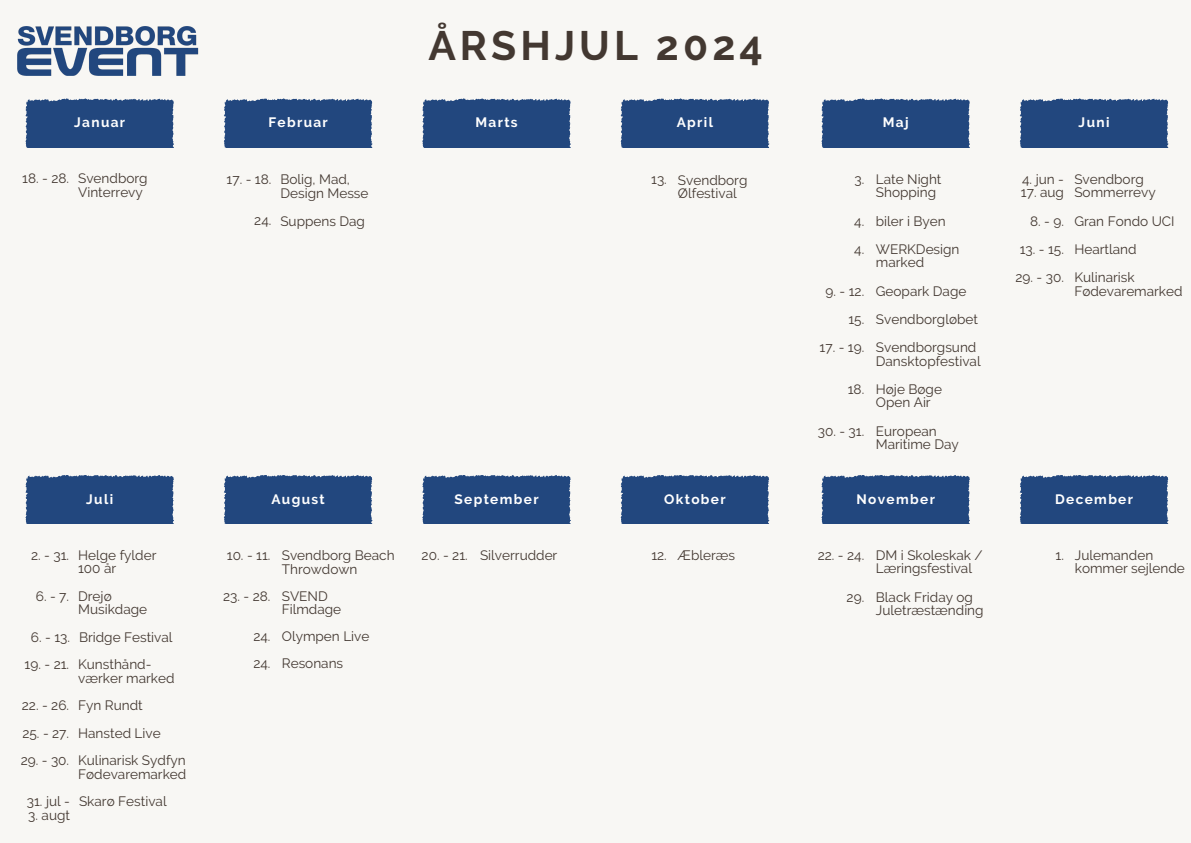
<style>
.page{position:relative;width:1191px;height:843px;background:#fff}
.page>*{position:absolute;margin:0;border:0;box-sizing:border-box;transform-origin:0 0}
.t1{font:700 40.9px "Raleway";letter-spacing:.1em;color:#433831}
.t2{font:13.6px/13.5px "Raleway";color:#433831}
.t3{font:700 13.6px "Raleway";letter-spacing:.1em;color:#fff}
</style>
<div class="page">
<div style="left:0;top:0;width:1190px;height:842px;background:#f8f7f4"></div>
<div style="left:25px;top:99px;width:149px;height:48px;background:#22477e"></div>
<div style="left:224px;top:99px;width:148px;height:48px;background:#22477e"></div>
<div style="left:422px;top:99px;width:148px;height:48px;background:#22477e"></div>
<div style="left:620px;top:99px;width:149px;height:48px;background:#22477e"></div>
<div style="left:821px;top:99px;width:148px;height:48px;background:#22477e"></div>
<div style="left:1019px;top:99px;width:149px;height:48px;background:#22477e"></div>
<div style="left:25px;top:475px;width:149px;height:48px;background:#22477e"></div>
<div style="left:224px;top:475px;width:148px;height:48px;background:#22477e"></div>
<div style="left:422px;top:475px;width:148px;height:48px;background:#22477e"></div>
<div style="left:620px;top:475px;width:149px;height:48px;background:#22477e"></div>
<div style="left:821px;top:475px;width:148px;height:48px;background:#22477e"></div>
<div style="left:1019px;top:475px;width:149px;height:48px;background:#22477e"></div>
<img style="left:17px;top:26px;width:182px;height:50px">
<p class="t1" style="left:428px;top:21px;width:336px">ÅRSHJUL 2024</p>
<p class="t3" style="left:74px;top:114px;width:53px">Januar</p>
<p class="t3" style="left:268px;top:114px;width:61px">Februar</p>
<p class="t3" style="left:475px;top:114px;width:44px">Marts</p>
<p class="t3" style="left:676px;top:114px;width:38px">April</p>
<p class="t3" style="left:882px;top:114px;width:27px">Maj</p>
<p class="t3" style="left:1078px;top:114px;width:32px">Juni</p>
<p class="t2" style="left:22px;top:172px;width:48px">18. - 28.</p>
<p class="t2" style="left:78px;top:172px;width:71px">Svendborg<br>Vinterrevy</p>
<p class="t2" style="left:226px;top:172px;width:46px">17. - 18.</p>
<p class="t2" style="left:280px;top:173px;width:90px">Bolig, Mad,<br>Design Messe</p>
<p class="t2" style="left:254px;top:213px;width:19px">24.</p>
<p class="t2" style="left:280px;top:214px;width:86px">Suppens Dag</p>
<p class="t2" style="left:651px;top:173px;width:17px">13.</p>
<p class="t2" style="left:678px;top:173px;width:71px">Svendborg<br>Ølfestival</p>
<p class="t2" style="left:854px;top:172px;width:11px">3.</p>
<p class="t2" style="left:875px;top:172px;width:67px">Late Night<br>Shopping</p>
<p class="t2" style="left:854px;top:214px;width:11px">4.</p>
<p class="t2" style="left:875px;top:214px;width:71px">biler i Byen</p>
<p class="t2" style="left:854px;top:242px;width:11px">4.</p>
<p class="t2" style="left:875px;top:242px;width:85px">WERKDesign marked</p>
<p class="t2" style="left:825px;top:284px;width:40px">9. - 12.</p>
<p class="t2" style="left:875px;top:284px;width:92px">Geopark Dage</p>
<p class="t2" style="left:848px;top:312px;width:17px">15.</p>
<p class="t2" style="left:875px;top:312px;width:104px">Svendborgløbet</p>
<p class="t2" style="left:819px;top:340px;width:46px">17. - 19.</p>
<p class="t2" style="left:875px;top:340px;width:106px">Svendborgsund<br>Dansktopfestival</p>
<p class="t2" style="left:847px;top:382px;width:18px">18.</p>
<p class="t2" style="left:875px;top:382px;width:68px">Høje Bøge</p>
<p class="t2" style="left:875px;top:395px;width:56px">Open Air</p>
<p class="t2" style="left:817px;top:424px;width:48px">30. - 31.</p>
<p class="t2" style="left:875px;top:424px;width:84px">European<br>Maritime Day</p>
<p class="t2" style="left:1022px;top:172px;width:43px">4. jun -</p>
<p class="t2" style="left:1020px;top:186px;width:44px">17. aug</p>
<p class="t2" style="left:1074px;top:172px;width:71px">Svendborg</p>
<p class="t2" style="left:1074px;top:186px;width:83px">Sommerrevy</p>
<p class="t2" style="left:1029px;top:214px;width:35px">8. - 9.</p>
<p class="t2" style="left:1074px;top:214px;width:102px">Gran Fondo UCI</p>
<p class="t2" style="left:1019px;top:242px;width:46px">13. - 15.</p>
<p class="t2" style="left:1074px;top:242px;width:64px">Heartland</p>
<p class="t2" style="left:1015px;top:270px;width:50px">29. - 30.</p>
<p class="t2" style="left:1074px;top:270px;width:110px">Kulinarisk<br>Fødevaremarked</p>
<p class="t3" style="left:86px;top:490px;width:28px">Juli</p>
<p class="t3" style="left:271px;top:490px;width:55px">August</p>
<p class="t3" style="left:454px;top:490px;width:86px">September</p>
<p class="t3" style="left:664px;top:490px;width:63px">Oktober</p>
<p class="t3" style="left:856px;top:490px;width:80px">November</p>
<p class="t3" style="left:1054px;top:490px;width:79px">December</p>
<p class="t2" style="left:31px;top:548px;width:39px">2. - 31.</p>
<p class="t2" style="left:78px;top:548px;width:80px">Helge fylder</p>
<p class="t2" style="left:78px;top:561px;width:40px">100 år</p>
<p class="t2" style="left:36px;top:589px;width:35px">6. - 7.</p>
<p class="t2" style="left:78px;top:589px;width:70px">Drejø<br>Musikdage</p>
<p class="t2" style="left:31px;top:630px;width:41px">6. - 13.</p>
<p class="t2" style="left:79px;top:630px;width:95px">Bridge Festival</p>
<p class="t2" style="left:25px;top:657px;width:46px">19. - 21.</p>
<p class="t2" style="left:78px;top:657px;width:98px">Kunsthånd&shy;værker marked</p>
<p class="t2" style="left:22px;top:698px;width:49px">22. - 26.</p>
<p class="t2" style="left:78px;top:698px;width:66px">Fyn Rundt</p>
<p class="t2" style="left:22px;top:726px;width:48px">25. - 27.</p>
<p class="t2" style="left:78px;top:726px;width:84px">Hansted Live</p>
<p class="t2" style="left:21px;top:753px;width:50px">29. - 30.</p>
<p class="t2" style="left:78px;top:753px;width:110px">Kulinarisk Sydfyn<br>Fødevaremarked</p>
<p class="t2" style="left:27px;top:794px;width:45px">31. jul -</p>
<p class="t2" style="left:28px;top:808px;width:43px">3. augt</p>
<p class="t2" style="left:79px;top:794px;width:89px">Skarø Festival</p>
<p class="t2" style="left:227px;top:548px;width:45px">10. - 11.</p>
<p class="t2" style="left:282px;top:548px;width:114px">Svendborg Beach<br>Throwdown</p>
<p class="t2" style="left:817px;top:548px;width:48px">22. - 24.</p>
<p class="t2" style="left:875px;top:548px;width:108px">DM i Skoleskak /<br>Læringsfestival</p>
<p class="t2" style="left:846px;top:589px;width:19px">29.</p>
<p class="t2" style="left:875px;top:589px;width:109px">Black Friday og<br>Juletræstænding</p>
<p class="t2" style="left:421px;top:548px;width:48px">20. - 21.</p>
<p class="t2" style="left:480px;top:548px;width:79px">Silverrudder</p>
<p class="t2" style="left:651px;top:548px;width:17px">12.</p>
<p class="t2" style="left:678px;top:548px;width:59px">Æbleræs</p>
<p class="t2" style="left:223px;top:589px;width:49px">23. - 28.</p>
<p class="t2" style="left:282px;top:589px;width:61px">SVEND<br>Filmdage</p>
<p class="t2" style="left:253px;top:629px;width:19px">24.</p>
<p class="t2" style="left:282px;top:629px;width:89px">Olympen Live</p>
<p class="t2" style="left:253px;top:656px;width:19px">24.</p>
<p class="t2" style="left:282px;top:656px;width:63px">Resonans</p>
<p class="t2" style="left:1055px;top:548px;width:10px">1.</p>
<p class="t2" style="left:1074px;top:548px;width:112px">Julemanden kommer sejlende</p>
</div>
